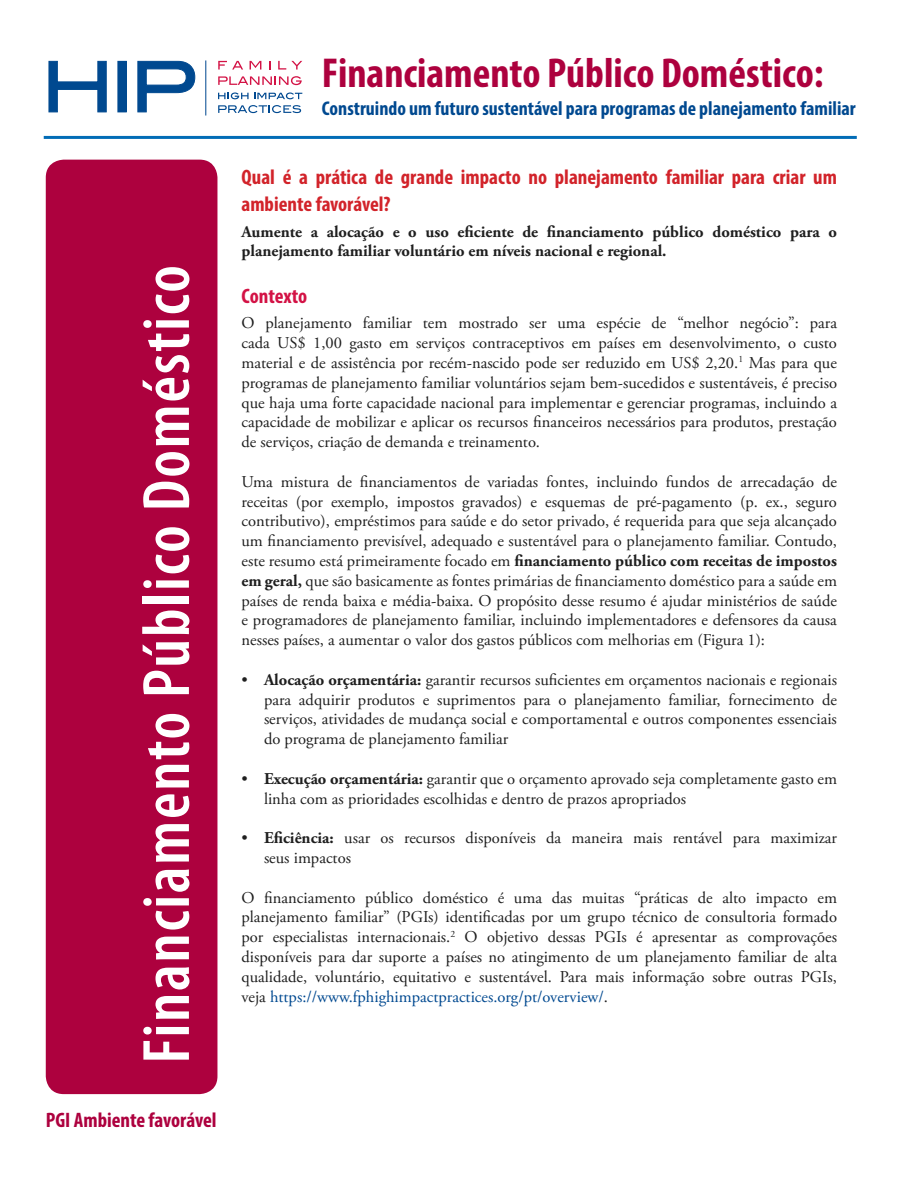
<style>
.page{position:relative;width:918px;height:1188px;background:#fff}
.page>*{position:absolute;margin:0;border:0;box-sizing:border-box;transform-origin:0 0}
.t1{font:600 condensed 67.5px "Myriad Pro";letter-spacing:.025em;color:#fff}
.t2{font:700 condensed 42px "Myriad Pro";color:#ad013e}
.t3{font:700 condensed 21px/27px "Myriad Pro";color:#d2232a}
.t4{font:700 condensed 21px "Myriad Pro";color:#ad013e}
.t5{font:700 condensed 21px "Myriad Pro";letter-spacing:-.005em;color:#d31245}
.t6{font:700 condensed 19.95px "Myriad Pro";color:#004990}
.t7{font:16.5px/19.8px "Adobe Garamond Pro";color:#1f1f1f;text-align:justify}
.t8{font:700 16.5px/19.8px "Adobe Garamond Pro";color:#1f1f1f}
.s1{font-weight:700}
.s2{color:#004990}
</style>
<div class="page">
<hr style="left:205px;top:60px;width:1px;height:56px;background:#004990">
<svg style="left:48px;top:61px;width:59px;height:52px"></svg>
<div style="left:118px;top:61px;width:8px;height:51px;background:#004990"></div>
<div style="left:118px;top:61px;width:9px;height:51px;border:1px solid #004990"></div>
<svg style="left:137px;top:61px;width:59px;height:52px"></svg>
<svg style="left:218px;top:92px;width:84px;height:7px"></svg>
<svg style="left:218px;top:105px;width:83px;height:8px"></svg>
<svg style="left:218px;top:61px;width:25px;height:9px"></svg>
<svg style="left:250px;top:61px;width:11px;height:9px"></svg>
<svg style="left:269px;top:61px;width:2px;height:9px"></svg>
<svg style="left:278px;top:61px;width:24px;height:9px"></svg>
<svg style="left:218px;top:76px;width:84px;height:9px"></svg>
<hr style="left:44px;top:136px;width:813px;height:3px;background:#026cb6">
<div style="left:46px;top:160px;width:171px;height:934px;background:#ad013e;border-radius:18px"></div>
<h1 class="t1" style="left:130px;top:1064px;width:800px;rotate:-90deg">Financiamento Público Doméstico</h1>
<p class="t4" style="left:46px;top:1107px;width:172px">PGI Ambiente favorável</p>
<h2 class="t2" style="left:322px;top:46px;width:503px">Financiamento Público Doméstico:</h2>
<p class="t6" style="left:322px;top:96px;width:535px">Construindo um futuro sustentável para programas de planejamento familiar</p>
<p class="t3" style="left:242px;top:163px;width:597px">Qual é a prática de grande impacto no planejamento familiar para criar um ambiente favorável?</p>
<p class="t8" style="left:242px;top:222px;width:597px">Aumente a alocação e o uso eficiente de financiamento público doméstico para o planejamento familiar voluntário em níveis nacional e regional.</p>
<p class="t5" style="left:242px;top:283px;width:67px">Contexto</p>
<p class="t7" style="left:241px;top:314px;width:597px">O planejamento familiar tem mostrado ser uma espécie de “melhor negócio”: para cada US$ 1,00 gasto em serviços contraceptivos em países em desenvolvimento, o custo material e de assistência por recém-nascido pode ser reduzido em US$ 2,20.<sup>1</sup> Mas para que programas de planejamento familiar voluntários sejam bem-sucedidos e sustentáveis, é preciso que haja uma forte capacidade nacional para implementar e gerenciar programas, incluindo a capacidade de mobilizar e aplicar os recursos financeiros necessários para produtos, prestação de serviços, criação de demanda e treinamento.</p>
<p class="t7" style="left:241px;top:472px;width:597px">Uma mistura de financiamentos de variadas fontes, incluindo fundos de arrecadação de receitas (por exemplo, impostos gravados) e esquemas de pré-pagamento (p. ex., seguro contributivo), empréstimos para saúde e do setor privado, é requerida para que seja alcançado um financiamento previsível, adequado e sustentável para o planejamento familiar. Contudo, este resumo está primeiramente focado em <span class="s1">financiamento público com receitas de impostos em geral,</span> que são basicamente as fontes primárias de financiamento doméstico para a saúde em países de renda baixa e média-baixa. O propósito desse resumo é ajudar ministérios de saúde e programadores de planejamento familiar, incluindo implementadores e defensores da causa nesses países, a aumentar o valor dos gastos públicos com melhorias em (Figura 1):</p>
<p class="t7" style="left:264px;top:670px;width:575px;text-indent:-23px">• <span class="s1">Alocação orçamentária:</span> garantir recursos suficientes em orçamentos nacionais e regionais para adquirir produtos e suprimentos para o planejamento familiar, fornecimento de serviços, atividades de mudança social e comportamental e outros componentes essenciais do programa de planejamento familiar</p>
<p class="t7" style="left:264px;top:769px;width:574px;text-indent:-23px">• <span class="s1">Execução orçamentária:</span> garantir que o orçamento aprovado seja completamente gasto em linha com as prioridades escolhidas e dentro de prazos apropriados</p>
<p class="t7" style="left:264px;top:829px;width:575px;text-indent:-23px">• <span class="s1">Eficiência:</span> usar os recursos disponíveis da maneira mais rentável para maximizar seus impactos</p>
<p class="t7" style="left:241px;top:888px;width:597px">O financiamento público doméstico é uma das muitas “práticas de alto impacto em planejamento familiar” (PGIs) identificadas por um grupo técnico de consultoria formado por especialistas internacionais.<sup>2</sup> O objetivo dessas PGIs é apresentar as comprovações disponíveis para dar suporte a países no atingimento de um planejamento familiar de alta qualidade, voluntário, equitativo e sustentável. Para mais informação sobre outras PGIs, veja <span class="s2">https://www.fphighimpactpractices.org/pt/overview/</span>.</p>
</div>
